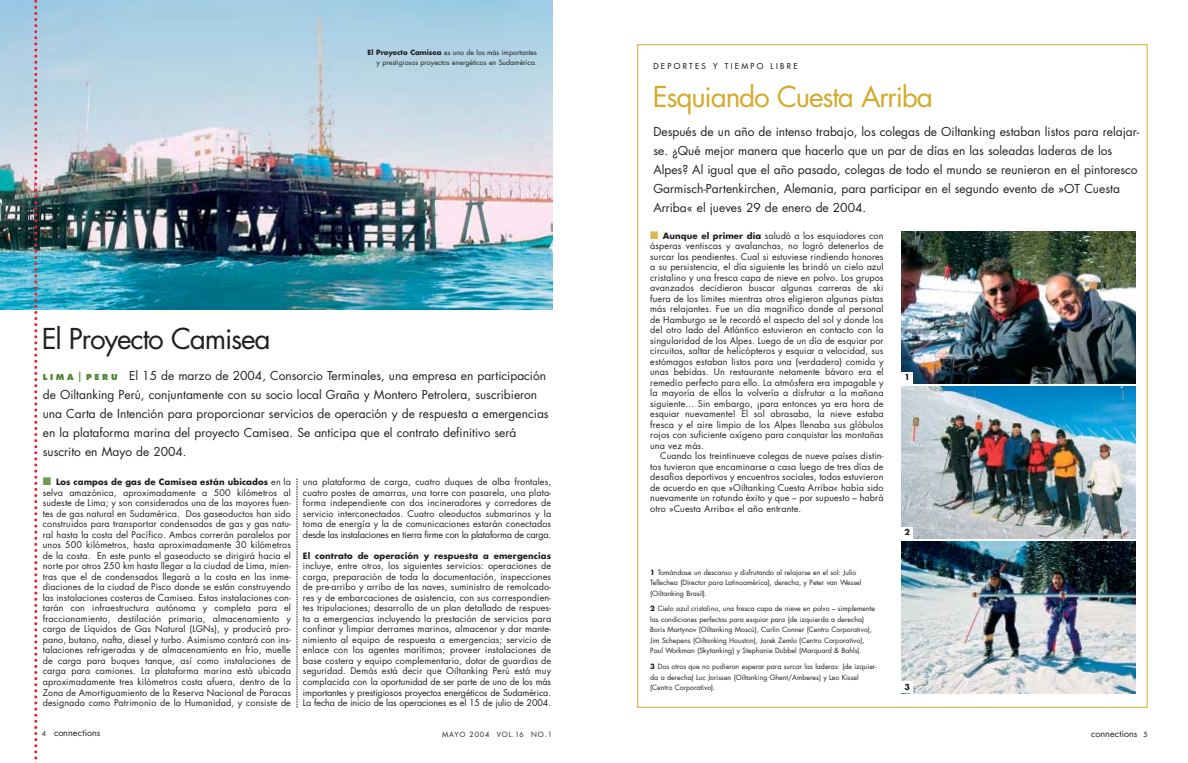
<style>
.page{position:relative;width:1188px;height:763px;background:#fff}
.page>*{position:absolute;margin:0;border:0;box-sizing:border-box;transform-origin:0 0}
.t1{font:28px "Futura";letter-spacing:-.045em;color:#d5a92a}
.t2{font:28px "Futura";letter-spacing:-.045em;color:#231f20}
.t3{font:12px/19px "Futura";color:#231f20}
.t4{font:9px/10.5px "Futura";letter-spacing:.01em;color:#231f20;text-align:justify}
.t5{font:700 8.5px "Futura";letter-spacing:.015em;color:#231f20}
.t6{font:8px "Futura";letter-spacing:.29em;color:#231f20}
.t7{font:800 8px "Futura";letter-spacing:.335em;color:#4f8636}
.t8{font:700 8px "Futura";color:#231f20}
.t9{font:7px/10.5px "Futura";color:#231f20}
.t10{font:7px "Futura";letter-spacing:.125em;color:#231f20}
.s1{font-weight:700}
.s2{font-weight:400;font-size:12px}
.s3{color:#6f994c}
.s4{font-weight:400;font-size:9px}
.s5{font-size:7px}
.s6{color:#ddb853}
.s7{font-weight:700;font-size:8.5px}
</style>
<div class="page">
<img style="left:0;top:0;width:1148px;height:763px">
<p class="t9" style="left:367px;top:47px;width:171px;text-align:right"><span class="s1">El Proyecto Camisea</span> es uno de los más importantes y prestigiosos proyectos energéticos en Sudamérica.</p>
<h1 class="t2" style="left:42px;top:325px;width:230px">El Proyecto Camisea</h1>
<p class="t3" style="left:43px;top:367px;width:507px;text-indent:86px">El 15 de marzo de 2004, Consorcio Terminales, una empresa en participación de Oiltanking Perú, conjuntamente con su socio local Graña y Montero Petrolera, suscribieron una Carta de Intención para proporcionar servicios de operación y de respuesta a emergencias en la plataforma marina del proyecto Camisea. Se anticipa que el contrato definitivo será suscrito en Mayo de 2004.</p>
<p class="t7" style="left:43px;top:373px;width:76px">LIMA<span class="s2">|</span>PERU</p>
<p class="t5" style="left:43px;top:478px;width:250px"><span class="s3">■</span> Los campos de gas de Camisea están ubicados <span class="s4">en la</span></p>
<p class="t4" style="left:43px;top:488px;width:250px">selva amazónica, aproximadamente a 500 kilómetros al sudeste de Lima; y son considerados una de las mayores fuen&shy;tes de gas natural en Sudamérica. Dos gaseoductos han sido construidos para transportar condensados de gas y gas natu&shy;ral hasta la costa del Pacífico. Ambos correrán paralelos por unos 500 kilómetros, hasta aproximadamente 30 kilómetros de la costa. En este punto el gaseoducto se dirigirá hacia el norte por otros 250 km hasta llegar a la ciudad de Lima, mien&shy;tras que el de condensados llegará a la costa en las inme&shy;diaciones de la ciudad de Pisco donde se están construyendo las instalaciones costeras de Camisea. Estas instalaciones con&shy;tarán con infraestructura autónoma y completa para el fraccionamiento, destilación primaria, almacenamiento y carga de Líquidos de Gas Natural (LGNs), y producirá pro&shy;pano, butano, nafta, diesel y turbo. Asimismo contará con ins&shy;talaciones refrigeradas y de almacenamiento en frío, muelle de carga para buques tanque, así como instalaciones de carga para camiones. La plataforma marina está ubicada aproximadamente tres kilómetros costa afuera, dentro de la Zona de Amortiguamiento de la Reserva Nacional de Paracas designada como Patrimonio de la Humanidad, y consiste de</p>
<p class="t4" style="left:303px;top:477px;width:250px">una plataforma de carga, cuatro duques de alba frontales, cuatro postes de amarras, una torre con pasarela, una plata&shy;forma independiente con dos incineradores y corredores de servicio interconectados. Cuatro oleoductos submarinos y la toma de energía y la de comunicaciones estarán conectados desde las instalaciones en tierra firme con la plataforma de carga.</p>
<p class="t5" style="left:303px;top:552px;width:250px">El contrato de operación y respuesta a emergencias</p>
<p class="t4" style="left:303px;top:561px;width:250px">incluye, entre otros, los siguientes servicios: operaciones de carga, preparación de toda la documentación, inspecciones de pre-arribo y arribo de las naves, suministro de remolcado&shy;res y de embarcaciones de asistencia, con sus correspondien&shy;tes tripulaciones; desarrollo de un plan detallado de respues&shy;ta a emergencias incluyendo la prestación de servicios para confinar y limpiar derrames marinos, almacenar y dar mante&shy;nimiento al equipo de respuesta a emergencias; servicio de enlace con los agentes marítimos; proveer instalaciones de base costera y equipo complementario, dotar de guardias de seguridad. Demás está decir que Oiltanking Perú está muy complacida con la oportunidad de ser parte de uno de los más importantes y prestigiosos proyectos energéticos de Sudamérica.<br>La fecha de inicio de las operaciones es el 15 de julio de 2004.</p>
<p class="t4" style="left:42px;top:728px;width:60px"><span class="s5">4</span> connections</p>
<p class="t10" style="left:442px;top:731px;width:112px">MAYO 2004 VOL.16 NO.1</p>
<p class="t6" style="left:653px;top:62px;width:146px">DEPORTES Y TIEMPO LIBRE</p>
<h1 class="t1" style="left:653px;top:84px;width:282px">Esquiando Cuesta Arriba</h1>
<p class="t3" style="left:653px;top:123px;width:487px">Después de un año de intenso trabajo, los colegas de Oiltanking estaban listos para relajar&shy;se. ¿Qué mejor manera que hacerlo que un par de días en las soleadas laderas de los Alpes? Al igual que el año pasado, colegas de todo el mundo se reunieron en el pintoresco Garmisch-Partenkirchen, Alemania, para participar en el segundo evento de »OT Cuesta Arriba« el jueves 29 de enero de 2004.</p>
<p class="t4" style="left:650px;top:231px;width:235px"><span class="s6">■</span> <span class="s7">Aunque el primer día</span> saludó a los esquiadores con ásperas ventiscas y avalanchas, no logró detenerlos de surcar las pendientes. Cual si estuviese rindiendo honores a su persistencia, el día siguiente les brindó un cielo azul cristalino y una fresca capa de nieve en polvo. Los grupos avanzados decidieron buscar algunas carreras de ski fuera de los límites mientras otros eligieron algunas pistas más relajantes. Fue un día magnífico donde al personal de Hamburgo se le recordó el aspecto del sol y donde los del otro lado del Atlántico estuvieron en contacto con la singularidad de los Alpes. Luego de un día de esquiar por circuitos, saltar de helicópteros y esquiar a velocidad, sus estómagos estaban listos para una (verdadera) comida y unas bebidas. Un restaurante netamente bávaro era el remedio perfecto para ello. La atmósfera era impagable y la mayoría de ellos la volvería a disfrutar a la mañana siguiente... Sin embargo, ¡para entonces ya era hora de esquiar nuevamente! El sol abrasaba, la nieve estaba fresca y el aire limpio de los Alpes llenaba sus glóbulos rojos con suficiente oxígeno para conquistar las montañas una vez más.</p>
<p class="t4" style="left:650px;top:451px;width:235px;text-indent:10px">Cuando los treintinueve colegas de nueve países distin&shy;tos tuvieron que encaminarse a casa luego de tres días de desafíos deportivos y encuentros sociales, todos estuvieron de acuerdo en que »Oiltanking Cuesta Arriba« había sido nuevamente un rotundo éxito y que – por supuesto – habrá otro »Cuesta Arriba« el año entrante.</p>
<p class="t9" style="left:650px;top:567px;width:213px"><span class="s1">1</span> Tomándose un descanso y disfrutando al relajarse en el sol: Julio<br>Tellechea (Director para Latinoamérica), derecha, y Peter van Wessel (Oiltanking Brasil).</p>
<p class="t9" style="left:650px;top:604px;width:226px"><span class="s1">2</span> Cielo azul cristalino, una fresca capa de nieve en polvo – simplemente las condiciones perfectas para esquiar para (de izquierda a derecha)<br>Boris Martynov (Oiltanking Moscú), Carlin Conner (Centro Corporativo), Jim Schepens (Oiltanking Houston), Jarek Zemlo (Centro Corporativo), Paul Workman (Skytanking) y Stephanie Dubbel (Marquard &amp; Bahls).</p>
<p class="t9" style="left:650px;top:662px;width:228px"><span class="s1">3</span> Dos otros que no pudieron esperar para surcar las laderas: (de izquier&shy;da a derecha) Luc Jorissen (Oiltanking Ghent/Amberes) y Leo Kissel (Centro Corporativo).</p>
<p class="t8" style="left:904px;top:373px;width:7px">1</p>
<p class="t8" style="left:904px;top:528px;width:7px">2</p>
<p class="t8" style="left:904px;top:683px;width:7px">3</p>
<p class="t4" style="left:1091px;top:728px;width:58px">connections <span class="s5">5</span></p>
</div>
